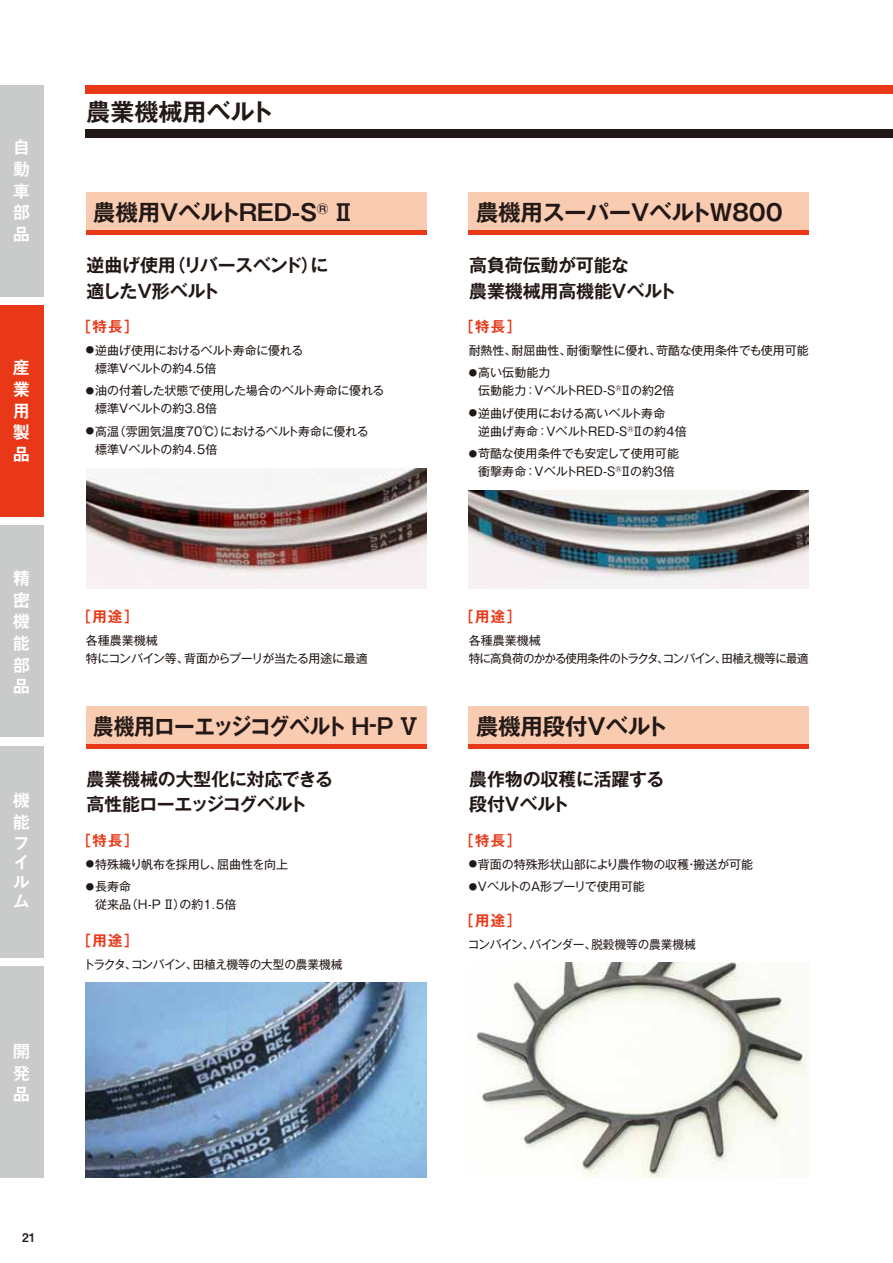
<style>
.page{position:relative;width:893px;height:1263px;background:#fff}
.page>*{position:absolute;margin:0;border:0;box-sizing:border-box;transform-origin:0 0}
.t1{font:700 24px "Gothic MB101 Pro De";color:#221815}
.t2{font:700 22.5px "Gothic MB101 Pro De";letter-spacing:-.01em;color:#221815}
.t3{font:700 22.5px "Gothic MB101 Pro De";letter-spacing:-.04em;color:#221815;scale:.92 1}
.t4{font:700 18px/25.5px "Gothic MB101 Pro De";letter-spacing:-.01em;color:#221815}
.t5{font:18px/21.6px "Midashi Go Pro MB31";color:#fff;text-align:justify}
.t6{font:700 14.4px "Gothic MB101 Pro De";letter-spacing:.1em;color:#e83817}
.t7{font:12px/22.5px "Gothic MB101 Pro";letter-spacing:-.01em;color:#221815}
.t8{font:12px/22.5px "Gothic MB101 Pro";letter-spacing:.01em;color:#221815}
.t9{font:12px/18px "Gothic MB101 Pro";letter-spacing:-.055em;color:#221815}
.t10{font:12px/18px "Gothic MB101 Pro";letter-spacing:-.03em;color:#221815}
.t11{font:12px "Midashi Go Pro MB31";color:#221815}
.t12{font:8.4px "Gothic MB101 Pro";color:#221815}
</style>
<div class="page">
<img style="left:86px;top:468px;width:340px;height:121px">
<img style="left:469px;top:490px;width:340px;height:99px">
<img style="left:86px;top:982px;width:340px;height:196px">
<img style="left:476px;top:963px;width:331px;height:215px">
<div style="left:86px;top:85px;width:807px;height:8px;background:#e83817"></div>
<div style="left:86px;top:129px;width:807px;height:8px;background:#221815"></div>
<div style="left:86px;top:193px;width:340px;height:37px;background:#f9cbb1"></div>
<div style="left:86px;top:230px;width:340px;height:5px;background:#e83817"></div>
<div style="left:469px;top:193px;width:340px;height:37px;background:#f9cbb1"></div>
<div style="left:469px;top:230px;width:340px;height:5px;background:#e83817"></div>
<div style="left:86px;top:706px;width:340px;height:38px;background:#f9cbb1"></div>
<hr style="left:86px;top:744px;width:340px;height:4px;background:#e83817">
<div style="left:469px;top:706px;width:340px;height:38px;background:#f9cbb1"></div>
<hr style="left:469px;top:744px;width:340px;height:4px;background:#e83817">
<div style="left:0;top:525px;width:43px;height:212px;background:#c9caca"></div>
<div style="left:0;top:746px;width:43px;height:211px;background:#c9caca"></div>
<div style="left:0;top:85px;width:43px;height:212px;background:#c9caca"></div>
<div style="left:0;top:305px;width:43px;height:212px;background:#e83817"></div>
<div style="left:0;top:966px;width:43px;height:212px;background:#c9caca"></div>
<p class="t5" style="left:12px;top:135px;width:18px">自動車部品</p>
<p class="t5" style="left:12px;top:355px;width:18px">産業用製品</p>
<p class="t5" style="left:12px;top:565px;width:19px">精密機能部品</p>
<p class="t5" style="left:12px;top:788px;width:19px;line-height:20.1px;text-align:left">機能フイルム</p>
<p class="t5" style="left:12px;top:1038px;width:19px">開発品</p>
<p class="t11" style="left:22px;top:1227px;width:15px">21</p>
<p class="t1" style="left:87px;top:92px;width:189px">農業機械用ベルト</p>
<p class="t2" style="left:93px;top:194px;width:263px">農機用VベルトRED-S<sup>®</sup> Ⅱ</p>
<p class="t4" style="left:87px;top:250px;width:244px">逆曲げ使用（リバースベンド）に適したV形ベルト</p>
<p class="t6" style="left:77px;top:315px;width:63px">［特長］</p>
<p class="t10" style="left:95px;top:339px;width:210px">逆曲げ使用におけるベルト寿命に優れる標準Vベルトの約４.５倍</p>
<p class="t7" style="left:95px;top:380px;width:291px;line-height:18px">油の付着した状態で使用した場合のベルト寿命に優れる標準Vベルトの約3．8倍</p>
<p class="t7" style="left:95px;top:420px;width:275px;line-height:18px">高温（雰囲気温度70℃）におけるベルト寿命に優れる標準Vベルトの約４．５倍</p>
<p class="t12" style="left:86px;top:343px;width:10px">●</p>
<p class="t12" style="left:86px;top:383px;width:10px">●</p>
<p class="t12" style="left:86px;top:424px;width:10px">●</p>
<p class="t2" style="left:476px;top:194px;width:308px">農機用スーパーVベルトW800</p>
<p class="t4" style="left:469px;top:250px;width:209px">高負荷伝動が可能な<br>農業機械用高機能Vベルト</p>
<p class="t6" style="left:459px;top:315px;width:63px">［特長］</p>
<p class="t7" style="left:478px;top:337px;width:332px;text-indent:-9px">耐熱性、耐屈曲性、耐衝撃性に優れ、苛酷な使用条件でも使用可能高い伝動能力</p>
<p class="t8" style="left:478px;top:378px;width:198px">伝動能力：VベルトRED-S<sup>®</sup>Ⅱの約2倍逆曲げ使用における高いベルト寿命</p>
<p class="t7" style="left:478px;top:418px;width:210px">逆曲げ寿命：VベルトRED-S<sup>®</sup>Ⅱの約４倍苛酷な使用条件でも安定して使用可能</p>
<p class="t8" style="left:478px;top:459px;width:198px">衝撃寿命：VベルトRED-S<sup>®</sup>Ⅱの約３倍</p>
<p class="t12" style="left:469px;top:365px;width:10px">●</p>
<p class="t12" style="left:469px;top:406px;width:10px">●</p>
<p class="t12" style="left:469px;top:446px;width:10px">●</p>
<p class="t6" style="left:77px;top:605px;width:63px">［用途］</p>
<p class="t7" style="left:86px;top:630px;width:283px;line-height:18px">各種農業機械<br>特にコンバイン等、背面からプーリが当たる用途に最適</p>
<p class="t6" style="left:459px;top:605px;width:63px">［用途］</p>
<p class="t9" style="left:469px;top:630px;width:342px">各種農業機械<br>特に高負荷のかかる使用条件のトラクタ、コンバイン、田植え機等に最適</p>
<p class="t3" style="left:93px;top:708px;width:356px">農機用ローエッジコグベルト H-P Ⅴ</p>
<p class="t2" style="left:476px;top:708px;width:194px">農機用段付Vベルト</p>
<p class="t4" style="left:87px;top:764px;width:248px">農業機械の大型化に対応できる高性能ローエッジコグベルト</p>
<p class="t4" style="left:469px;top:764px;width:197px">農作物の収穫に活躍する段付Vベルト</p>
<p class="t6" style="left:77px;top:829px;width:63px">［特長］</p>
<p class="t7" style="left:95px;top:851px;width:194px">特殊織り帆布を採用し、屈曲性を向上長寿命</p>
<p class="t7" style="left:95px;top:891px;width:143px">従来品（H-P Ⅱ）の約1．５倍</p>
<p class="t12" style="left:86px;top:857px;width:10px">●</p>
<p class="t12" style="left:86px;top:879px;width:10px">●</p>
<p class="t6" style="left:459px;top:829px;width:63px">［特長］</p>
<p class="t7" style="left:478px;top:851px;width:277px">背面の特殊形状山部により農作物の収穫・搬送が可能<br>VベルトのA形プーリで使用可能</p>
<p class="t12" style="left:469px;top:857px;width:10px">●</p>
<p class="t12" style="left:469px;top:879px;width:10px">●</p>
<p class="t6" style="left:77px;top:929px;width:63px">［用途］</p>
<p class="t7" style="left:83px;top:951px;width:261px">トラクタ、コンバイン、田植え機等の大型の農業機械</p>
<p class="t6" style="left:459px;top:909px;width:63px">［用途］</p>
<p class="t7" style="left:468px;top:931px;width:229px">コンバイン、バインダー、脱穀機等の農業機械</p>
</div>
